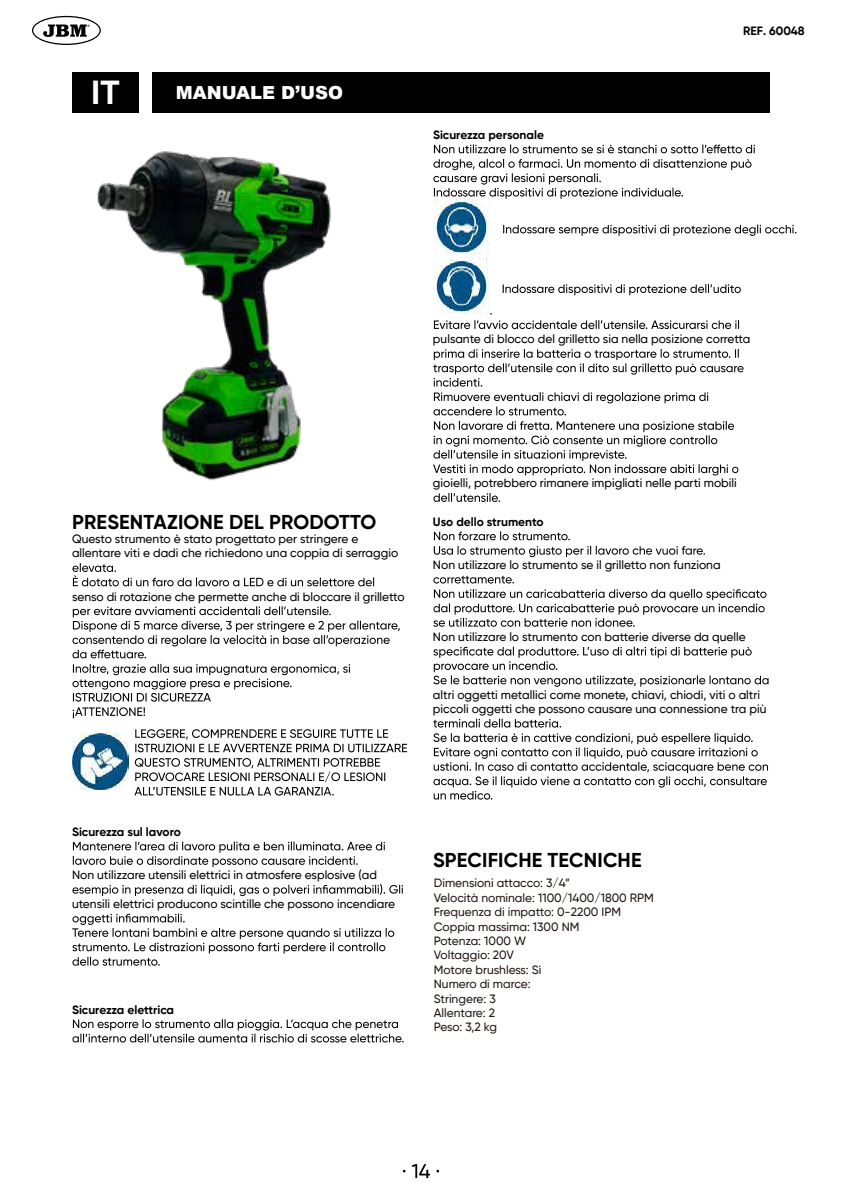
<style>
.page{position:relative;width:842px;height:1191px;background:#fff}
.page>*{position:absolute;margin:0;border:0;box-sizing:border-box;transform-origin:0 0}
.t1{font:700 32.6px "Arial";color:#fff}
.t2{font:700 20px "Gilroy";letter-spacing:.01em;color:#000}
.t3{font:900 18px "Arial";color:#fff}
.t4{font:500 12px/14.4px "Gilroy";color:#000}
.t5{font:500 12px/14.4px "Gilroy";color:#231815}
.t6{font:700 12px "Gilroy";color:#000}
</style>
<div class="page">
<svg style="left:403px;top:1164px;width:36px;height:14px"></svg>
<div style="left:72px;top:72px;width:67px;height:41px;background:#000"></div>
<div style="left:153px;top:72px;width:617px;height:41px;background:#000"></div>
<svg style="left:72px;top:563px;width:302px;height:23px"></svg>
<svg style="left:72px;top:606px;width:328px;height:52px"></svg>
<svg style="left:72px;top:664px;width:278px;height:37px"></svg>
<svg style="left:73px;top:707px;width:72px;height:11px"></svg>
<svg style="left:73px;top:841px;width:312px;height:26px"></svg>
<svg style="left:72px;top:884px;width:331px;height:12px"></svg>
<svg style="left:72px;top:913px;width:322px;height:52px"></svg>
<svg style="left:72px;top:1019px;width:332px;height:23px"></svg>
<svg style="left:434px;top:144px;width:321px;height:9px"></svg>
<svg style="left:433px;top:159px;width:318px;height:40px"></svg>
<img style="left:433px;top:199px;width:57px;height:56px">
<img style="left:433px;top:258px;width:57px;height:56px">
<svg style="left:434px;top:320px;width:305px;height:9px"></svg>
<svg style="left:433px;top:349px;width:310px;height:66px"></svg>
<svg style="left:433px;top:421px;width:305px;height:54px"></svg>
<svg style="left:433px;top:493px;width:67px;height:9px"></svg>
<svg style="left:434px;top:531px;width:136px;height:9px"></svg>
<svg style="left:434px;top:546px;width:271px;height:11px"></svg>
<svg style="left:433px;top:575px;width:81px;height:8px"></svg>
<svg style="left:433px;top:589px;width:333px;height:38px"></svg>
<svg style="left:433px;top:646px;width:335px;height:41px"></svg>
<svg style="left:433px;top:718px;width:128px;height:9px"></svg>
<svg style="left:433px;top:733px;width:335px;height:66px"></svg>
<img style="left:72px;top:734px;width:57px;height:56px">
<svg style="left:135px;top:729px;width:272px;height:23px"></svg>
<svg style="left:134px;top:758px;width:251px;height:37px"></svg>
<svg style="left:503px;top:224px;width:293px;height:12px"></svg>
<svg style="left:503px;top:284px;width:238px;height:11px"></svg>
<svg style="left:32px;top:16px;width:69px;height:29px"></svg>
<img style="left:97px;top:151px;width:234px;height:329px">
<h1 class="t1" style="left:91px;top:69px;width:30px">IT</h1>
<h3 class="t3" style="left:176px;top:80px;width:169px">MANUALE D’USO</h3>
<p class="t6" style="left:433px;top:127px;width:112px">Sicurezza personale</p>
<p class="t6" style="left:743px;top:23px;width:63px">REF. 60048</p>
<p class="t4" style="left:433px;top:332px;width:319px">pulsante di blocco del grilletto sia nella posizione corretta</p>
<h2 class="t2" style="left:72px;top:509px;width:306px">PRESENTAZIONE DEL PRODOTTO</h2>
<p class="t4" style="left:72px;top:531px;width:328px">Questo strumento è stato progettato per stringere e allentare viti e dadi che richiedono una coppia di serraggio</p>
<p class="t4" style="left:72px;top:589px;width:334px">senso di rotazione che permette anche di bloccare il grilletto</p>
<p class="t4" style="left:433px;top:476px;width:305px">gioielli, potrebbero rimanere impigliati nelle parti mobili</p>
<p class="t6" style="left:433px;top:514px;width:112px">Uso dello strumento</p>
<p class="t4" style="left:433px;top:557px;width:289px">Non utilizzare lo strumento se il grilletto non funziona</p>
<p class="t4" style="left:433px;top:629px;width:314px">Non utilizzare lo strumento con batterie diverse da quelle</p>
<p class="t4" style="left:433px;top:687px;width:335px">altri oggetti metallici come monete, chiavi, chiodi, viti o altri piccoli oggetti che possono causare una connessione tra più</p>
<p class="t6" style="left:72px;top:824px;width:110px">Sicurezza sul lavoro</p>
<p class="t4" style="left:72px;top:867px;width:307px">Non utilizzare utensili elettrici in atmosfere esplosive (ad</p>
<p class="t4" style="left:72px;top:896px;width:325px">utensili elettrici producono scintille che possono incendiare</p>
<p class="t6" style="left:72px;top:1002px;width:104px">Sicurezza elettrica</p>
<h2 class="t2" style="left:433px;top:847px;width:210px">SPECIFICHE TECNICHE</h2>
<p class="t5" style="left:434px;top:876px;width:222px">Dimensioni attacco: 3/4”<br>Velocità nominale: 1100/1400/1800 RPM<br>Frequenza di impatto: 0-2200 IPM<br>Coppia massima: 1300 NM<br>Potenza: 1000 W<br>Voltaggio: 20V<br>Motore brushless: Sì<br>Numero di marce:<br>Stringere: 3<br>Allentare: 2<br>Peso: 3,2 kg</p>
</div>
